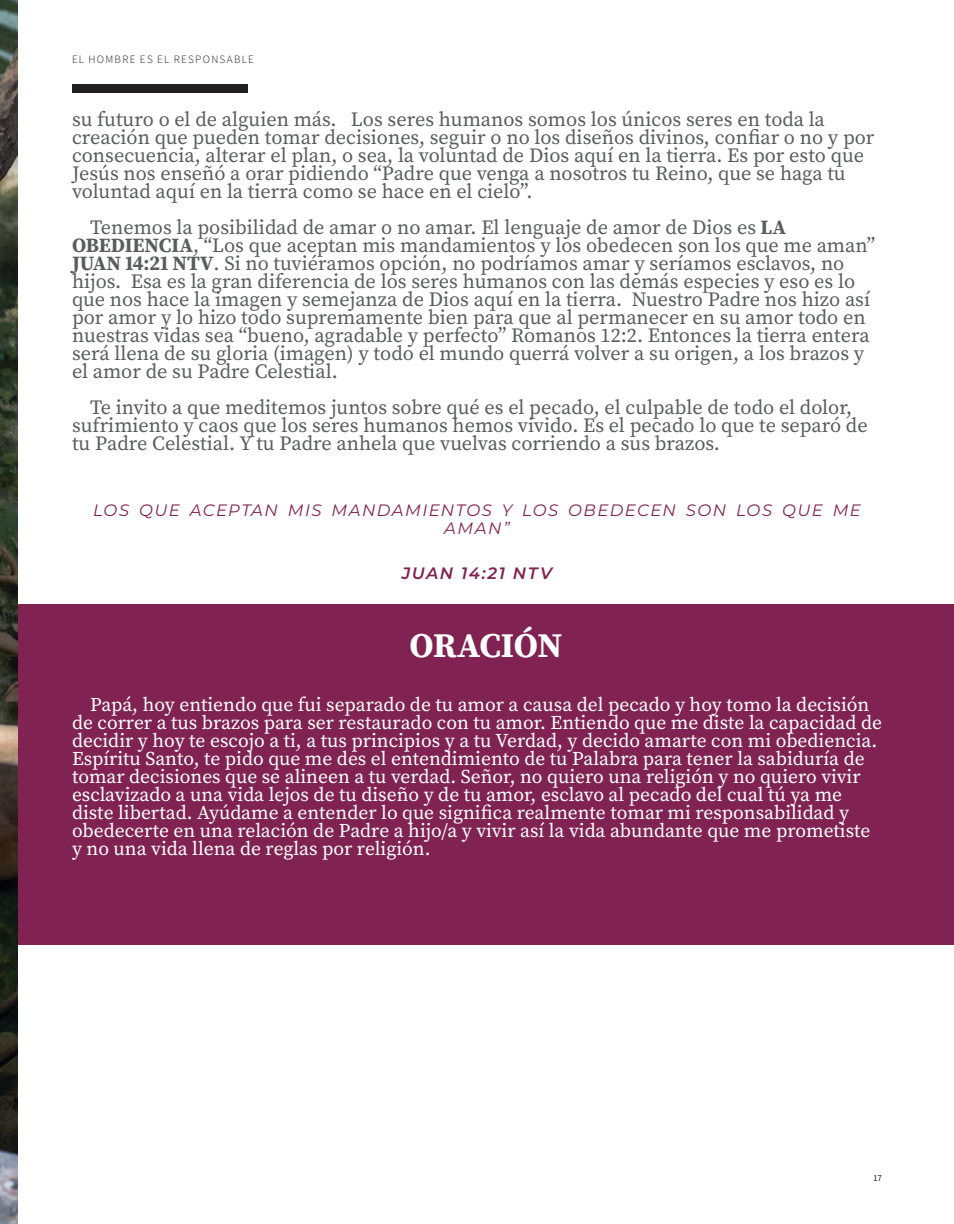
<style>
.page{position:relative;width:954px;height:1224px;background:#fff}
.page>*{position:absolute;margin:0;border:0;box-sizing:border-box;transform-origin:0 0}
.Body_Text_-_First_Li{font:700 34.5px "Source Serif Pro";letter-spacing:-.015em;color:#fff}
.Body_Text_-_First_Li-2{font:20.25px/18px "Source Serif Pro";color:#5b5c5e}
.Body_Text_-_First_Li-3{font:19.5px/18px "Source Serif Pro";color:#fff}
.Quotation_-_Align_Ce{font:italic 16.5px/18px "Montserrat";letter-spacing:.09em;color:#812352;text-align:center}
.Quotation_-_Align_Ce-2{font:italic 600 16.5px "Montserrat";letter-spacing:.095em;color:#812352}
.t1{font:300 11.25px "Source Sans Pro";letter-spacing:.115em;color:#231f20}
.t2{font:9.15px "Source Sans Pro";color:#231f20}
.s1{font-weight:700}
</style>
<div class="page">
<div style="left:72px;top:84px;width:176px;height:9px;background:#231f20"></div>
<img style="left:0;top:0;width:18px;height:1224px">
<div style="left:18px;top:604px;width:936px;height:341px;background:#812352"></div>
<p class="t1" style="left:72px;top:52px;width:42px">EL HOMBR</p>
<p class="t1" style="left:130px;top:52px;width:126px">E ES EL RESPONSABLE</p>
<p class="Body_Text_-_First_Li-2" style="left:72px;top:110px;width:804px">su futuro o el de alguien más. Los seres humanos somos los únicos seres en toda la creación que pueden tomar decisiones, seguir o no los diseños divinos, confiar o no y por consecuencia, alterar el plan, o sea, la voluntad de Dios aquí en la tierra. Es por esto que Jesús nos enseñó a orar pidiendo “Padre que venga a nosotros tu Reino, que se haga tu voluntad aquí en la tierra como se hace en el cielo”.</p>
<p class="Body_Text_-_First_Li-2" style="left:72px;top:218px;width:805px;text-indent:18px">Tenemos la posibilidad de amar o no amar. El lenguaje de amor de Dios es <span class="s1">LA OBEDIENCIA</span>, “Los que aceptan mis mandamientos y los obedecen son los que me aman” <span class="s1">JUAN 14:21 NTV</span>. Si no tuviéramos opción, no podríamos amar y seríamos esclavos, no hijos. Esa es la gran diferencia de los seres humanos con las demás especies y eso es lo que nos hace la imagen y semejanza de Dios aquí en la tierra. Nuestro Padre nos hizo así por amor y lo hizo todo supremamente bien para que al permanecer en su amor todo en nuestras vidas sea “bueno, agradable y perfecto” Romanos 12:2. Entonces la tierra entera será llena de su gloria (imagen) y todo el mundo querrá volver a su origen, a los brazos y el amor de su Padre Celestial.</p>
<p class="Body_Text_-_First_Li-2" style="left:72px;top:398px;width:797px;text-indent:18px">Te invito a que meditemos juntos sobre qué es el pecado, el culpable de todo el dolor, sufrimiento y caos que los seres humanos hemos vivido. Es el pecado lo que te separó de tu Padre Celestial. Y tu Padre anhela que vuelvas corriendo a sus brazos.</p>
<p class="Quotation_-_Align_Ce" style="left:93px;top:500px;width:769px">LOS QUE ACEPTAN MIS MANDAMIENTOS Y LOS OBEDECEN SON LOS QUE ME<br>AMAN”</p>
<p class="Quotation_-_Align_Ce-2" style="left:402px;top:561px;width:152px">JUAN 14:21 NTV</p>
<p class="Body_Text_-_First_Li" style="left:409px;top:622px;width:155px">ORACIÓN</p>
<p class="Body_Text_-_First_Li-3" style="left:72px;top:695px;width:812px;text-indent:18px">Papá, hoy entiendo que fui separado de tu amor a causa del pecado y hoy tomo la decisión de correr a tus brazos para ser restaurado con tu amor. Entiendo que me diste la capacidad de decidir y hoy te escojo a ti, a tus principios y a tu Verdad, y decido amarte con mi obediencia.<br>Espíritu Santo, te pido que me des el entendimiento de tu Palabra para tener la sabiduría de tomar decisiones que se alineen a tu verdad. Señor, no quiero una religión y no quiero vivir esclavizado a una vida lejos de tu diseño y de tu amor, esclavo al pecado del cual tú ya me diste libertad. Ayúdame a entender lo que significa realmente tomar mi responsabilidad y obedecerte en una relación de Padre a hijo/a y vivir así la vida abundante que me prometiste y no una vida llena de reglas por religión.</p>
<p class="t2" style="left:873px;top:1172px;width:10px">17</p>
</div>
